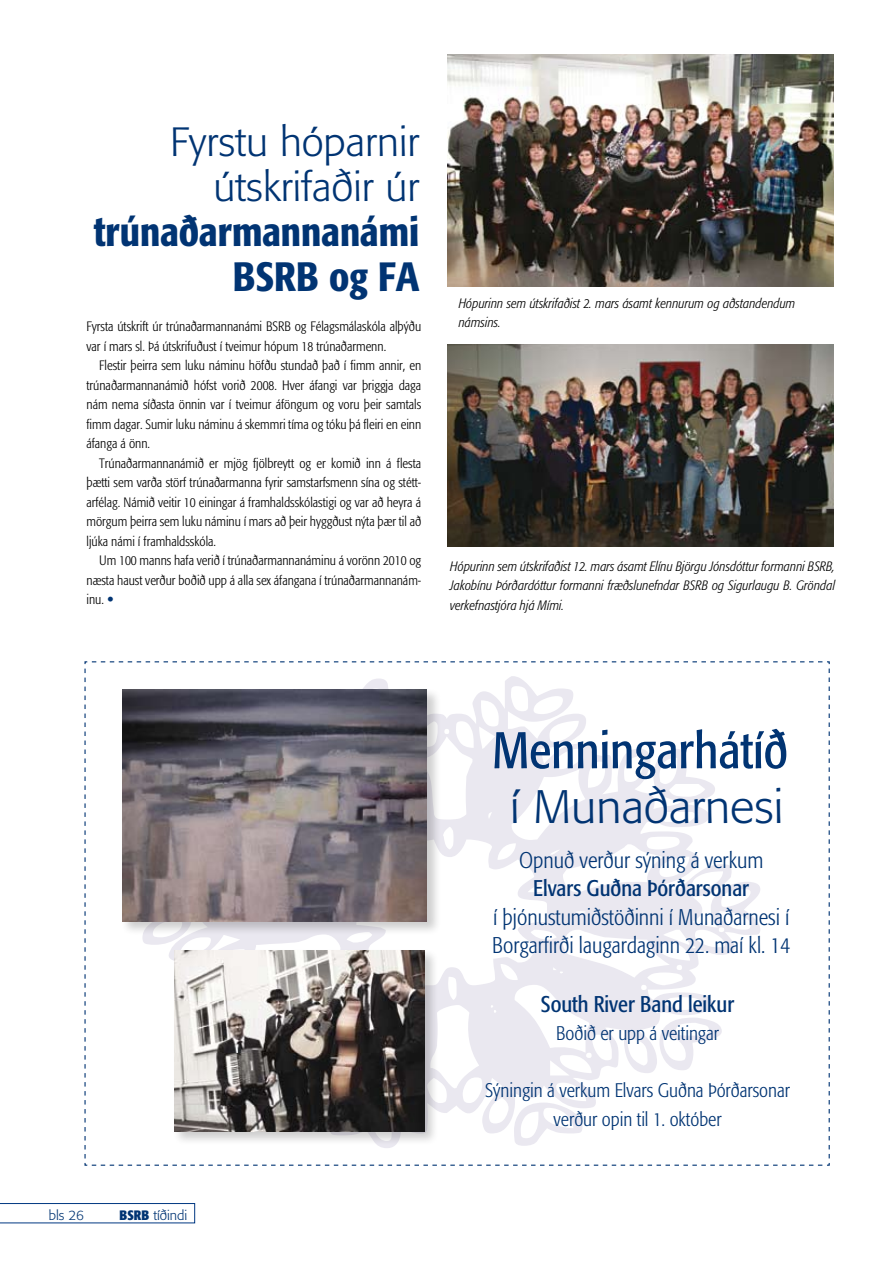
<style>
.page{position:relative;width:893px;height:1263px;background:#fff}
.page>*{position:absolute;margin:0;border:0;box-sizing:border-box;transform-origin:0 0}
.t1{font:condensed 51px "Formata";color:#013473}
.t2{font:300 46.5px "Formata";color:#013473}
.t3{font:300 40.5px/45px "Formata";color:#013473;text-align:right}
.t4{font:500 condensed 40.5px/45px "Formata";color:#013473;text-align:right}
.t5{font:300 condensed 22.5px/28.5px "Formata";color:#013473}
.t6{font:condensed 22.5px "Formata";color:#013473}
.t7{font:300 condensed 19.5px/28.5px "Formata";color:#013473;text-align:center}
.t8{font:300 condensed 13.5px/19.5px "Formata";color:#000;text-align:justify}
.t9{font:italic 300 condensed 13.5px/19.5px "Formata";color:#000;text-align:justify}
.t10{font:300 13.5px "Formata";color:#013473}
.s1{font-family:"Trade Gothic LH";font-weight:400;font-stretch:expanded;color:#013473}
.s2{font-weight:700;font-stretch:condensed}
</style>
<div class="page">
<svg style="left:0;top:1203px;width:195px;height:20px"></svg>
<svg style="left:84px;top:661px;width:746px;height:505px"></svg>
<img style="left:448px;top:344px;width:386px;height:203px">
<img style="left:448px;top:54px;width:386px;height:233px">
<div style="left:172px;top:949px;width:267px;height:196px;background:#000;opacity:.2"></div>
<img style="left:174px;top:951px;width:251px;height:180px">
<div style="left:120px;top:687px;width:321px;height:248px;background:#000;opacity:.2"></div>
<img style="left:122px;top:689px;width:305px;height:232px">
<h3 class="t3" style="left:170px;top:120px;width:251px">Fyrstu hóparnir útskrifaðir úr</h3>
<h3 class="t4" style="left:94px;top:209px;width:327px">trúnaðarmannanámi<br>BSRB og FA</h3>
<p class="t8" style="left:87px;top:317px;width:336px">Fyrsta útskrift úr trúnaðarmannanámi BSRB og Félagsmálaskóla alþýðu var í mars sl. Þá útskrifuðust í tveimur hópum 18 trúnaðarmenn.</p>
<p class="t8" style="left:87px;top:356px;width:336px;text-indent:13px">Flestir þeirra sem luku náminu höfðu stundað það í fimm annir, en trúnaðarmannanámið hófst vorið 2008. Hver áfangi var þriggja daga nám nema síðasta önnin var í tveimur áföngum og voru þeir samtals fimm dagar. Sumir luku náminu á skemmri tíma og tóku þá fleiri en einn áfanga á önn.</p>
<p class="t8" style="left:87px;top:453px;width:336px;text-indent:13px">Trúnaðarmannanámið er mjög fjölbreytt og er komið inn á flesta þætti sem varða störf trúnaðarmanna fyrir samstarfsmenn sína og stétt&shy;arfélag. Námið veitir 10 einingar á framhaldsskólastigi og var að heyra á mörgum þeirra sem luku náminu í mars að þeir hyggðust nýta þær til að ljúka námi í framhaldsskóla.</p>
<p class="t8" style="left:87px;top:551px;width:336px;text-indent:13px">Um 100 manns hafa verið í trúnaðarmannanáminu á vorönn 2010 og næsta haust verður boðið upp á alla sex áfangana í trúnaðarmannanám&shy;inu. <span class="s1">•</span></p>
<p class="t9" style="left:450px;top:556px;width:386px">Hópurinn sem útskrifaðist 12. mars ásamt Elínu Björgu Jónsdóttur formanni BSRB, Jakobínu Þórðardóttur formanni fræðslunefndar BSRB og Sigurlaugu B. Gröndal verkefnastjóra hjá Mími.</p>
<p class="t9" style="left:459px;top:293px;width:338px">Hópurinn sem útskrifaðist 2. mars ásamt kennurum og aðstandendum námsins.</p>
<h1 class="t1" style="left:492px;top:720px;width:297px">Menningarhátíð</h1>
<h2 class="t2" style="left:510px;top:780px;width:275px">í Munaðarnesi</h2>
<h3 class="t5" style="left:519px;top:846px;width:246px">Opnuð verður sýning á verkum</h3>
<h3 class="t6" style="left:533px;top:875px;width:218px">Elvars Guðna Þórðarsonar</h3>
<h3 class="t5" style="left:492px;top:903px;width:299px">í þjónustumiðstöðinni í Munaðarnesi í<br>Borgarfirði laugardaginn 22. maí kl. 14</h3>
<p class="t10" style="left:49px;top:1207px;width:37px">bls 26</p>
<p class="t10" style="left:120px;top:1207px;width:69px"><span class="s2">BSRB</span> tíðindi</p>
<h3 class="t6" style="left:541px;top:991px;width:195px">South River Band leikur</h3>
<h3 class="t7" style="left:556px;top:1020px;width:164px">Boðið er upp á veitingar</h3>
<h3 class="t7" style="left:485px;top:1077px;width:306px">Sýningin á verkum Elvars Guðna Þórðarsonar verður opin til 1. október</h3>
</div>
